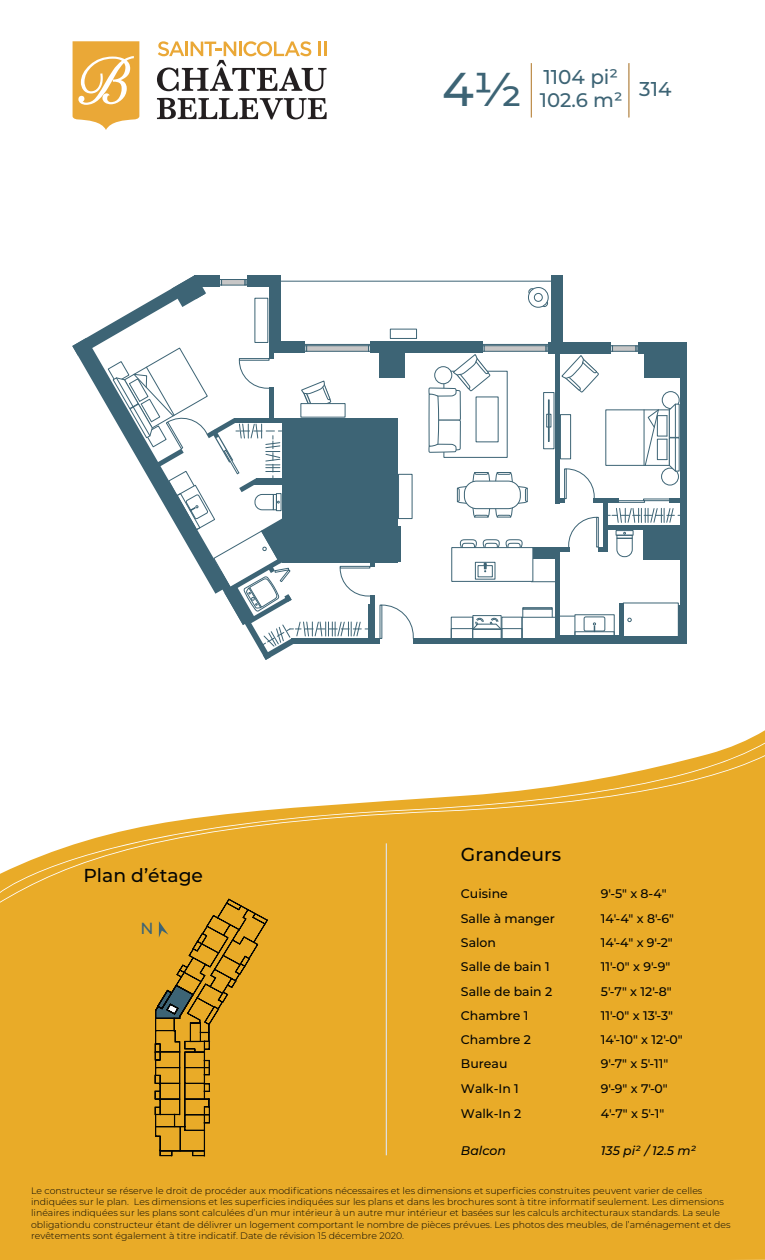
<style>
.page{position:relative;width:765px;height:1260px;background:#fff}
.page>*{position:absolute;margin:0;border:0;box-sizing:border-box;transform-origin:0 0}
.t1{font:500 47.38px "Montserrat";color:#3d6475}
.t2{font:500 20px "Montserrat";color:#3d6475}
.t3{font:500 19.62px "Montserrat";color:#3d6475}
.t4{font:500 18.75px "Montserrat";color:#040503}
.t5{font:500 16.12px "Montserrat";color:#3d6475}
.t6{font:500 12.5px/24px "Montserrat";color:#040503}
.t7{font:italic 500 12.5px "Montserrat";color:#040503}
.t8{font:300 9.38px/11.2px "Montserrat";color:#040503}
</style>
<div class="page">
<div style="left:0;top:730px;width:765px;height:530px;background:#e9ab28"></div>
<svg style="left:0;top:743px;width:765px;height:12px"></svg>
<svg style="left:0;top:755px;width:765px;height:149px;fill:#e9ab28"></svg>
<hr style="left:386px;top:843px;width:1px;height:312px;background:#dfdfde">
<hr style="left:531px;top:63px;width:1px;height:54px;background:#ba7e2b">
<hr style="left:628px;top:63px;width:1px;height:54px;background:#ba7e2b">
<svg style="left:157px;top:98px;width:170px;height:21px"></svg>
<svg style="left:73px;top:41px;width:66px;height:89px"></svg>
<svg style="left:157px;top:41px;width:170px;height:50px"></svg>
<div style="left:390px;top:329px;width:27px;height:10px;border:1px solid #3d6475"></div>
<svg style="left:528px;top:287px;width:21px;height:21px"></svg>
<div style="left:534px;top:293px;width:9px;height:9px;background:#fff;border-radius:4px"></div>
<div style="left:534px;top:293px;width:9px;height:9px;border:1px solid #3d6475;border-radius:4px"></div>
<div style="left:484px;top:345px;width:62px;height:7px;background:#c7c6c6;border:1px solid #3d6475"></div>
<svg style="left:546px;top:345px;width:2px;height:7px"></svg>
<svg style="left:610px;top:345px;width:2px;height:7px"></svg>
<div style="left:612px;top:345px;width:24px;height:7px;background:#c7c6c6;border:1px solid #3d6475"></div>
<svg style="left:636px;top:345px;width:2px;height:7px"></svg>
<div style="left:662px;top:391px;width:17px;height:18px;border:1px solid #3d6475;border-radius:50%"></div>
<div style="left:661px;top:468px;width:18px;height:17px;border:1px solid #3d6475;border-radius:50%"></div>
<svg style="left:644px;top:409px;width:15px;height:55px"></svg>
<div style="left:657px;top:439px;width:10px;height:21px;border:1px solid #3d6475"></div>
<div style="left:657px;top:415px;width:10px;height:21px;border:1px solid #3d6475"></div>
<div style="left:605px;top:410px;width:65px;height:56px;border:1px solid #3d6475"></div>
<svg style="left:667px;top:404px;width:13px;height:68px"></svg>
<hr style="left:675px;top:438px;width:1px;height:33px;background:#3d6475">
<div style="left:560px;top:414px;width:11px;height:45px;border:1px solid #3d6475"></div>
<div style="left:398px;top:474px;width:14px;height:45px;border:1px solid #3d6475"></div>
<svg style="left:561px;top:355px;width:38px;height:38px"></svg>
<svg style="left:381px;top:604px;width:33px;height:35px"></svg>
<div style="left:564px;top:469px;width:3px;height:30px;border:1px solid #3d6475"></div>
<svg style="left:566px;top:468px;width:29px;height:31px"></svg>
<div style="left:596px;top:517px;width:3px;height:30px;border:1px solid #3d6475"></div>
<svg style="left:568px;top:517px;width:29px;height:31px"></svg>
<div style="left:615px;top:500px;width:30px;height:3px;border:1px solid #3d6475"></div>
<div style="left:643px;top:499px;width:30px;height:2px;border:1px solid #3d6475"></div>
<svg style="left:608px;top:508px;width:72px;height:15px"></svg>
<svg style="left:628px;top:618px;width:4px;height:4px"></svg>
<div style="left:616px;top:530px;width:17px;height:6px;border:1px solid #3d6475"></div>
<svg style="left:616px;top:532px;width:17px;height:25px"></svg>
<div style="left:575px;top:614px;width:40px;height:22px;background:#fff;border:1px solid #3d6475"></div>
<div style="left:575px;top:631px;width:40px;height:5px;border:1px solid #3d6475"></div>
<div style="left:584px;top:617px;width:21px;height:14px;border:1px solid #3d6475;border-radius:2px"></div>
<svg style="left:593px;top:623px;width:3px;height:9px"></svg>
<div style="left:444px;top:371px;width:64px;height:87px;border:1px solid #3d6475"></div>
<svg style="left:428px;top:345px;width:62px;height:108px"></svg>
<div style="left:543px;top:392px;width:11px;height:57px;background:#fff;border:1px solid #3d6475"></div>
<svg style="left:546px;top:414px;width:5px;height:13px"></svg>
<div style="left:548px;top:400px;width:2px;height:42px;background:#fff;border:1px solid #3d6475"></div>
<svg style="left:457px;top:472px;width:71px;height:46px"></svg>
<div style="left:464px;top:481px;width:56px;height:28px;background:#fff;border-radius:12px"></div>
<div style="left:464px;top:481px;width:57px;height:28px;border:1px solid #3d6475;border-radius:12px"></div>
<div style="left:522px;top:609px;width:31px;height:12px;border:1px solid #3d6475"></div>
<div style="left:522px;top:607px;width:31px;height:2px;border:1px solid #3d6475"></div>
<div style="left:522px;top:617px;width:34px;height:23px;background:#fff;border:1px solid #3d6475"></div>
<div style="left:502px;top:617px;width:20px;height:23px;border:1px solid #3d6475"></div>
<div style="left:502px;top:628px;width:20px;height:12px;border:1px solid #3d6475"></div>
<div style="left:451px;top:617px;width:22px;height:23px;border:1px solid #3d6475"></div>
<div style="left:451px;top:628px;width:22px;height:12px;border:1px solid #3d6475"></div>
<div style="left:473px;top:615px;width:28px;height:25px;border:1px solid #3d6475"></div>
<div style="left:490px;top:618px;width:8px;height:8px;border:1px dashed #3d6475;border-radius:50%"></div>
<div style="left:475px;top:618px;width:9px;height:8px;border:1px dashed #3d6475;border-radius:50%"></div>
<svg style="left:472px;top:619px;width:30px;height:19px"></svg>
<div style="left:531px;top:558px;width:26px;height:24px;border:1px solid #3d6475"></div>
<svg style="left:460px;top:539px;width:17px;height:8px"></svg>
<svg style="left:483px;top:539px;width:40px;height:8px"></svg>
<div style="left:451px;top:547px;width:82px;height:35px;background:#fff;border:1px solid #3d6475"></div>
<div style="left:475px;top:562px;width:20px;height:17px;border:1px solid #3d6475"></div>
<div style="left:478px;top:565px;width:15px;height:12px;border:1px solid #3d6475"></div>
<svg style="left:484px;top:563px;width:3px;height:9px"></svg>
<div style="left:370px;top:342px;width:112px;height:11px;background:#3d6475"></div>
<div style="left:548px;top:342px;width:62px;height:11px;background:#3d6475"></div>
<div style="left:552px;top:275px;width:11px;height:78px;background:#3d6475"></div>
<div style="left:638px;top:342px;width:48px;height:11px;background:#3d6475"></div>
<div style="left:379px;top:353px;width:26px;height:25px;background:#3d6475"></div>
<div style="left:644px;top:353px;width:42px;height:25px;background:#3d6475"></div>
<div style="left:282px;top:418px;width:116px;height:144px;background:#3d6475"></div>
<hr style="left:397px;top:526px;width:4px;height:36px;background:#3d6475">
<div style="left:292px;top:638px;width:88px;height:6px;background:#3d6475"></div>
<div style="left:413px;top:638px;width:273px;height:6px;background:#3d6475"></div>
<div style="left:555px;top:547px;width:5px;height:93px;background:#3d6475"></div>
<div style="left:533px;top:547px;width:36px;height:5px;background:#3d6475"></div>
<div style="left:598px;top:547px;width:10px;height:5px;background:#3d6475"></div>
<div style="left:533px;top:551px;width:22px;height:7px;background:#3d6475"></div>
<div style="left:559px;top:635px;width:63px;height:5px;background:#3d6475"></div>
<div style="left:618px;top:636px;width:68px;height:8px;background:#3d6475"></div>
<div style="left:619px;top:603px;width:5px;height:36px;background:#3d6475"></div>
<div style="left:678px;top:605px;width:8px;height:38px;background:#3d6475"></div>
<div style="left:680px;top:342px;width:6px;height:301px;background:#3d6475"></div>
<div style="left:643px;top:525px;width:39px;height:34px;background:#3d6475"></div>
<div style="left:603px;top:525px;width:43px;height:5px;background:#3d6475"></div>
<hr style="left:669px;top:499px;width:13px;height:4px;background:#3d6475">
<hr style="left:594px;top:499px;width:25px;height:4px;background:#3d6475">
<hr style="left:555px;top:499px;width:10px;height:4px;background:#3d6475">
<div style="left:555px;top:349px;width:5px;height:154px;background:#3d6475"></div>
<div style="left:603px;top:501px;width:5px;height:51px;background:#3d6475"></div>
<svg style="left:72px;top:275px;width:302px;height:385px"></svg>
<svg style="left:154px;top:898px;width:114px;height:258px;background:#cc9725"></svg>
<h2 class="t2" style="left:543px;top:63px;width:76px">1104 pi²</h2>
<h3 class="t3" style="left:540px;top:87px;width:84px">102.6 m²</h3>
<h1 class="t1" style="left:442px;top:56px;width:81px">4½</h1>
<h2 class="t2" style="left:639px;top:75px;width:34px">314</h2>
<h3 class="t4" style="left:461px;top:841px;width:102px">Grandeurs</h3>
<h3 class="t6" style="left:461px;top:881px;width:48px">Cuisine</h3>
<h3 class="t6" style="left:461px;top:930px;width:90px">Salon<br>Salle de bain 1</h3>
<h3 class="t6" style="left:461px;top:1003px;width:69px">Chambre 1</h3>
<h3 class="t4" style="left:83px;top:862px;width:121px">Plan d’étage</h3>
<h3 class="t6" style="left:601px;top:881px;width:67px">9'-5" x 8-4"</h3>
<h3 class="t6" style="left:461px;top:906px;width:96px">Salle à manger</h3>
<h3 class="t6" style="left:601px;top:906px;width:75px;text-align:justify">14'-4" x 8'-6" 14'-4" x 9'-2" 11'-0" x 9'-9"</h3>
<h3 class="t6" style="left:461px;top:979px;width:93px">Salle de bain 2</h3>
<h3 class="t6" style="left:601px;top:979px;width:74px">5'-7" x 12'-8"<br>11'-0" x 13'-3"</h3>
<h3 class="t6" style="left:461px;top:1027px;width:72px">Chambre 2</h3>
<h3 class="t6" style="left:601px;top:1027px;width:83px">14'-10" x 12'-0"</h3>
<h3 class="t6" style="left:461px;top:1051px;width:48px">Bureau</h3>
<h3 class="t6" style="left:601px;top:1051px;width:69px">9'-7" x 5'-11"</h3>
<h3 class="t6" style="left:461px;top:1076px;width:59px">Walk-In 1</h3>
<h3 class="t6" style="left:601px;top:1076px;width:68px">9'-9" x 7'-0"</h3>
<h3 class="t6" style="left:461px;top:1101px;width:62px">Walk-In 2</h3>
<h3 class="t6" style="left:601px;top:1101px;width:65px">4'-7" x 5'-1"</h3>
<h3 class="t7" style="left:601px;top:1142px;width:97px">135 pi² / 12.5 m²</h3>
<p class="t8" style="left:31px;top:1185px;width:701px">Le constructeur se réserve le droit de procéder aux modifications nécessaires et les dimensions et superficies construites peuvent varier de celles indiquées sur le plan. Les dimensions et les superficies indiquées sur les plans et dans les brochures sont à titre informatif seulement. Les dimensions linéaires indiquées sur les plans sont calculées d’un mur intérieur à un autre mur intérieur et basées sur les calculs architecturaux standards. La seule obligationdu constructeur étant de délivrer un logement comportant le nombre de pièces prévues. Les photos des meubles, de l’aménagement et des revêtements sont également à titre indicatif. Date de révision 15 décembre 2020.</p>
<h3 class="t5" style="left:140px;top:917px;width:15px">N</h3>
<h3 class="t7" style="left:461px;top:1142px;width:46px">Balcon</h3>
</div>
